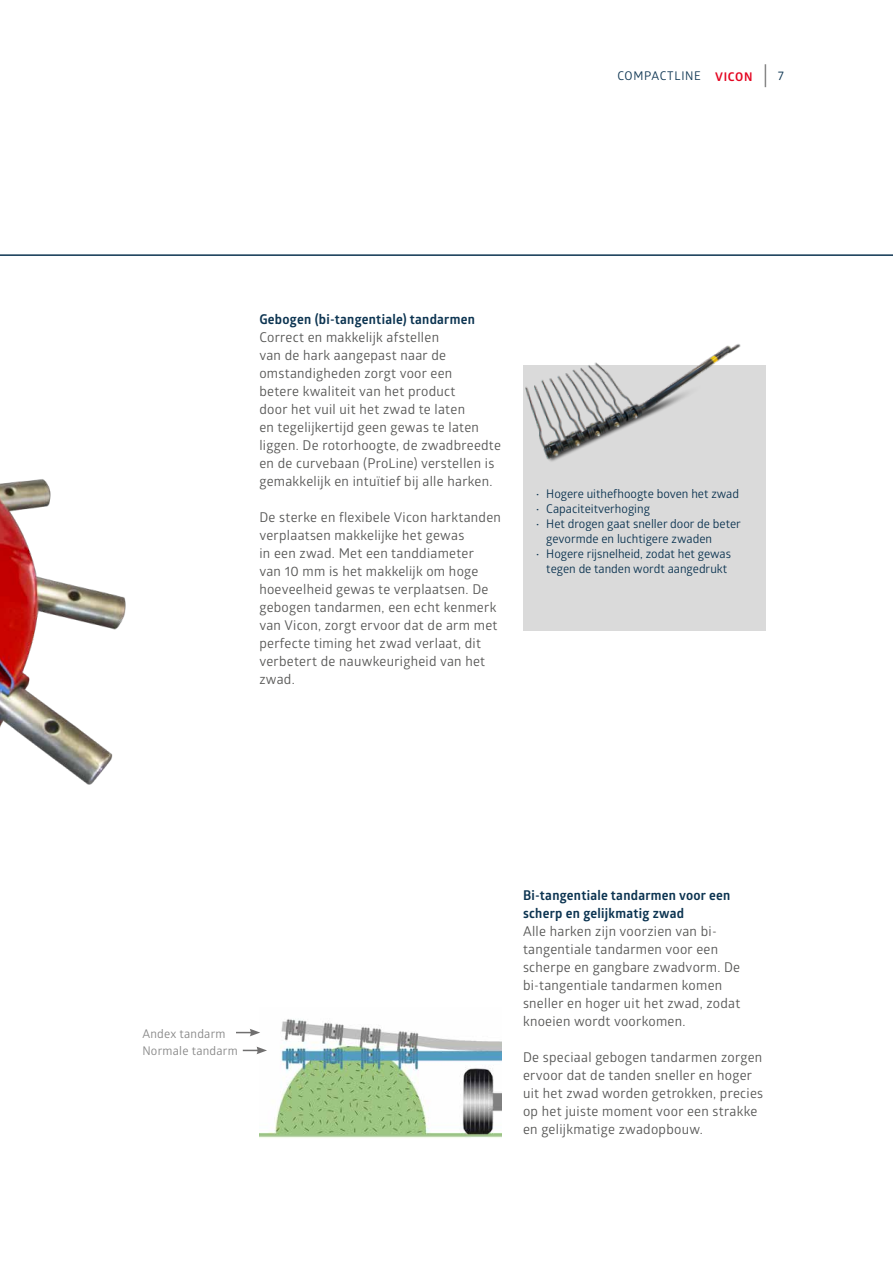
<style>
.page{position:relative;width:893px;height:1263px;background:#fff}
.page>*{position:absolute;margin:0;border:0;box-sizing:border-box;transform-origin:0 0}
.t1{font:13.5px/18px "Glober";letter-spacing:.02em;color:#575756}
.t2{font:700 13.5px/18px "Glober";letter-spacing:.02em;color:#0c3451}
.t3{font:12px/15px "Glober";color:#0c3451}
.t4{font:12px/17.1px "Glober";letter-spacing:.02em;color:#878787}
.t5{font:12px "Glober";letter-spacing:.06em;color:#0c3451}
.t6{font:700 12px "Glober";letter-spacing:.06em;color:#e40521}
.t7{font:12px "Ruda";color:#0c3451}
</style>
<div class="page">
<img style="left:0;top:479px;width:126px;height:306px">
<hr style="left:0;top:254px;width:893px;height:2px;background:#0c3451">
<img style="left:259px;top:1019px;width:243px;height:119px">
<div style="left:523px;top:365px;width:242px;height:266px;background:#dadada"></div>
<img style="left:525px;top:344px;width:216px;height:118px">
<svg style="left:236px;top:1029px;width:24px;height:7px"></svg>
<svg style="left:243px;top:1046px;width:24px;height:8px"></svg>
<svg style="left:765px;top:64px;width:1px;height:23px"></svg>
<p class="t5" style="left:617px;top:68px;width:85px">COMPACTLINE</p>
<p class="t6" style="left:715px;top:68px;width:39px">VICON</p>
<p class="t7" style="left:778px;top:70px;width:7px">7</p>
<p class="t2" style="left:259px;top:310px;width:217px">Gebogen (bi-tangentiale) tandarmen</p>
<p class="t1" style="left:259px;top:328px;width:243px">Correct en makkelijk afstellen<br>van de hark aangepast naar de omstandigheden zorgt voor een<br>betere kwaliteit van het product<br>door het vuil uit het zwad te laten<br>en tegelijkertijd geen gewas te laten liggen. De rotorhoogte, de zwadbreedte en de curvebaan (ProLine) verstellen is gemakkelijk en intuïtief bij alle harken.</p>
<p class="t1" style="left:259px;top:508px;width:243px">De sterke en flexibele Vicon harktanden verplaatsen makkelijke het gewas<br>in een zwad. Met een tanddiameter<br>van 10 mm is het makkelijk om hoge hoeveelheid gewas te verplaatsen. De gebogen tandarmen, een echt kenmerk van Vicon, zorgt ervoor dat de arm met perfecte timing het zwad verlaat, dit verbetert de nauwkeurigheid van het zwad.</p>
<p class="t3" style="left:536px;top:486px;width:205px">• Hogere uithefhoogte boven het zwad</p>
<p class="t3" style="left:536px;top:501px;width:116px">• Capaciteitverhoging</p>
<p class="t3" style="left:546px;top:516px;width:196px;text-indent:-10px">• Het drogen gaat sneller door de beter gevormde en luchtigere zwaden</p>
<p class="t3" style="left:536px;top:546px;width:197px;text-align:center">• Hogere rijsnelheid, zodat het gewas tegen de tanden wordt aangedrukt</p>
<p class="t4" style="left:142px;top:1024px;width:97px">Andex tandarm<br>Normale tandarm</p>
<p class="t2" style="left:523px;top:886px;width:209px">Bi-tangentiale tandarmen voor een scherp en gelijkmatig zwad</p>
<p class="t1" style="left:523px;top:922px;width:219px">Alle harken zijn voorzien van bi&shy;tangentiale tandarmen voor een scherpe en gangbare zwadvorm. De bi-tangentiale tandarmen komen sneller en hoger uit het zwad, zodat knoeien wordt voorkomen.</p>
<p class="t1" style="left:523px;top:1048px;width:242px">De speciaal gebogen tandarmen zorgen ervoor dat de tanden sneller en hoger uit het zwad worden getrokken, precies op het juiste moment voor een strakke en gelijkmatige zwadopbouw.</p>
</div>
